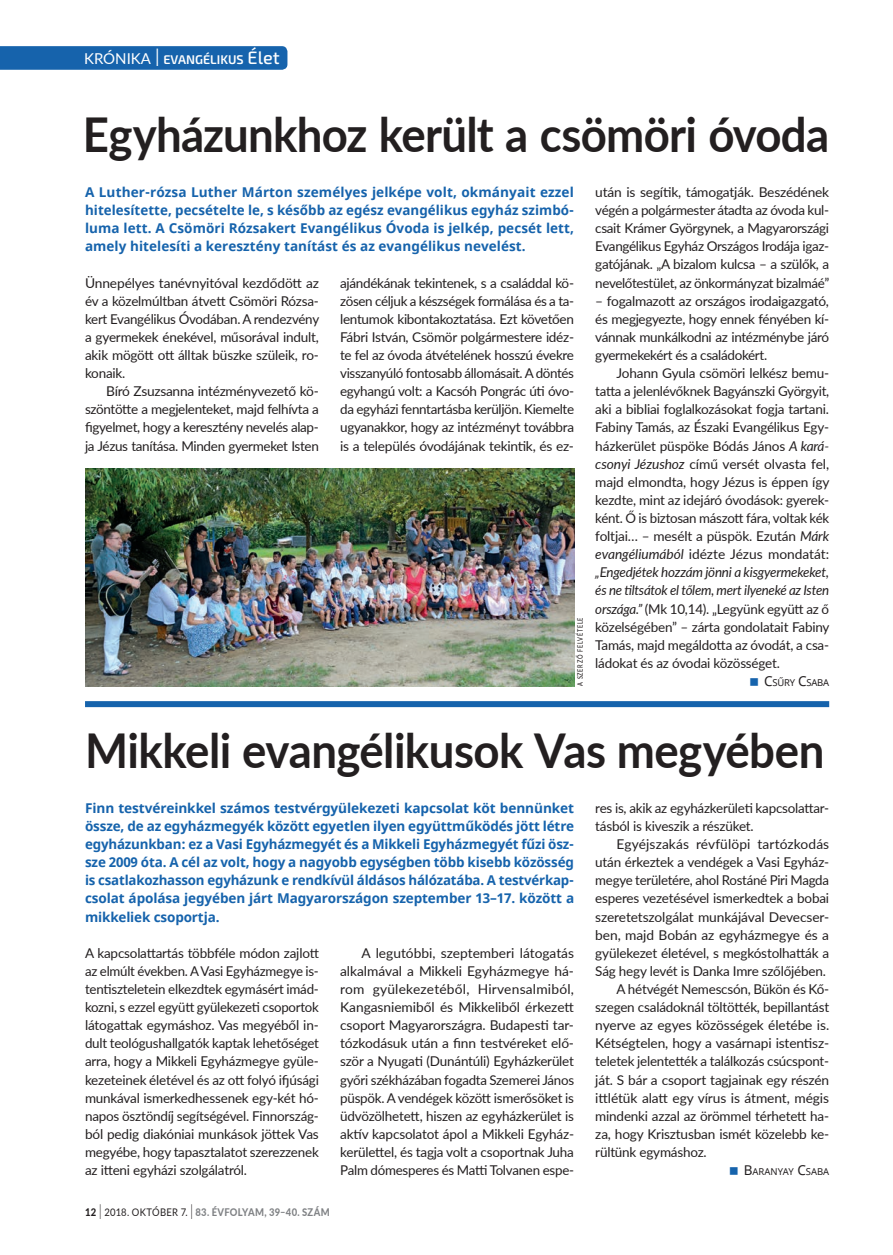
<style>
.page{position:relative;width:893px;height:1255px;background:#fff}
.page>*{position:absolute;margin:0;border:0;box-sizing:border-box;transform-origin:0 0}
.t1{font:700 48px "Lato";letter-spacing:-.015em;color:#231f20;scale:.95 1}
.t2{font:13.5px/18.1px "Lato";letter-spacing:-.015em;color:#231f20;text-align:justify}
.t3{font:700 13.5px/18.1px "Noto Sans";letter-spacing:-.005em;color:#1663ac;text-align:justify}
.t4{font:13.5px "Lato";letter-spacing:.01em;color:#231f20}
.t5{font:600 12.6px "Exo 2";color:#fff}
.t6{font:800 10.5px "Lato";letter-spacing:.03em;color:#808285;scale:.9 1}
.t7{font:9.45px "Noto Sans";color:#231f20}
.t8{font:9.45px "Noto Sans";letter-spacing:-.02em;color:#231f20}
.t9{font:500 7.5px "Lato";letter-spacing:.13em;color:#231f20;scale:.75 1}
.s1{font-family:"Lato";font-weight:400;font-size:15px}
.s2{font-weight:300;font-size:25.2px}
.s3{font-weight:500;font-size:18px}
.s4{font-style:italic}
.s5{font-size:13.5px}
.s6{color:#231f20}
.s7{font-weight:300;font-size:21px;color:#231f20}
.s8{font-weight:400;color:#231f20}
</style>
<div class="page">
<svg style="left:0;top:46px;width:287px;height:24px;background:#1965ad"></svg>
<img style="left:85px;top:468px;width:489px;height:218px">
<div style="left:85px;top:701px;width:744px;height:6px;background:#1663ac"></div>
<p class="t5" style="left:84px;top:52px;width:197px"><span class="s1">KRÓNIKA</span> <span class="s2">I</span> EVANGÉLIKUS <span class="s3">Élet</span></p>
<h1 class="t1" style="left:83px;top:99px;width:787px">Egyházunkhoz került a csömöri óvoda</h1>
<p class="t3" style="left:85px;top:183px;width:490px">A Luther-rózsa Luther Márton személyes jelképe volt, okmányait ezzel hitelesítette, pecsételte le, s később az egész evangélikus egyház szimbó&shy;luma lett. A Csömöri Rózsakert Evangélikus Óvoda is jelkép, pecsét lett, amely hitelesíti a keresztény tanítást és az evangélikus nevelést.</p>
<p class="t2" style="left:595px;top:182px;width:235px">után is segítik, támogatják. Beszédének végén a polgármester átadta az óvoda kul&shy;csait Krámer Györgynek, a Magyarországi Evangélikus Egyház Országos Irodája igaz&shy;gatójának. „A bizalom kulcsa – a szülők, a nevelőtestület, az önkormányzat bizalmáé”</p>
<p class="t2" style="left:595px;top:291px;width:235px">– fogalmazott az országos irodaigazgató, és megjegyezte, hogy ennek fényében kí&shy;vánnak munkálkodni az intézménybe járó gyermekekért és a családokért.</p>
<p class="t2" style="left:595px;top:363px;width:236px;text-indent:21px">Johann Gyula csömöri lelkész bemu&shy;tatta a jelenlévőknek Bagyánszki Györgyit, aki a bibliai foglalkozásokat fogja tartani.<br>Fabiny Tamás, az Északi Evangélikus Egy&shy;házkerület püspöke Bódás János <span class="s4">A kará&shy;csonyi Jézushoz</span> című versét olvasta fel, majd elmondta, hogy Jézus is éppen így kezdte, mint az idejáró óvodások: gyerek&shy;ként. Ő is biztosan mászott fára, voltak kék foltjai… – mesélt a püspök. Ezután <span class="s4">Márk evangéliumából</span> idézte Jézus mondatát: <span class="s4">„Engedjétek hozzám jönni a kisgyermekeket, és ne tiltsátok el tőlem, mert ilyeneké az Isten országa.”</span> (Mk 10,14). „Legyünk együtt az ő közelségében” – zárta gondolatait Fabiny Tamás, majd megáldotta az óvodát, a csa&shy;ládokat és az óvodai közösséget.</p>
<p class="t8" style="left:764px;top:676px;width:67px"><span class="s5">C</span>SŰRY <span class="s5">C</span>SABA</p>
<p class="t2" style="left:85px;top:273px;width:236px">Ünnepélyes tanévnyitóval kezdődött az év a közelmúltban átvett Csömöri Rózsa&shy;kert Evangélikus Óvodában. A rendezvény a gyermekek énekével, műsorával indult, akik mögött ott álltak büszke szüleik, ro&shy;konaik.</p>
<p class="t2" style="left:85px;top:381px;width:235px;text-indent:21px">Bíró Zsuzsanna intézményvezető kö&shy;szöntötte a megjelenteket, majd felhívta a figyelmet, hogy a keresztény nevelés alap&shy;ja Jézus tanítása. Minden gyermeket Isten</p>
<p class="t2" style="left:340px;top:273px;width:235px">ajándékának tekintenek, s a családdal kö&shy;zösen céljuk a készségek formálása és a ta&shy;lentumok kibontakoztatása. Ezt követően Fábri István, Csömör polgármestere idéz&shy;te fel az óvoda átvételének hosszú évekre visszanyúló fontosabb állomásait. A döntés egyhangú volt: a Kacsóh Pongrác úti óvo&shy;da egyházi fenntartásba kerüljön. Kiemelte ugyanakkor, hogy az intézményt továbbra is a település óvodájának tekintik, és ez-</p>
<p class="t9" style="left:575px;top:686px;width:93px;rotate:-90deg">A SZERZŐ FELVÉTELE</p>
<h1 class="t1" style="left:85px;top:714px;width:780px">Mikkeli evangélikusok Vas megyében</h1>
<p class="t3" style="left:85px;top:799px;width:491px">Finn testvéreinkkel számos testvérgyülekezeti kapcsolat köt bennünket össze, de az egyházmegyék között egyetlen ilyen együttműködés jött létre egyházunkban: ez a Vasi Egyházmegyét és a Mikkeli Egyházmegyét fűzi ös - sze 2009 óta. A cél az volt, hogy a nagyobb egységben több kisebb közösség is csatlakozhasson egyházunk e rendkívül áldásos hálózatába. A testvérkap&shy;csolat ápolása jegyében járt Magyarországon szeptember 13–17. között a mikkeliek csoportja.</p>
<p class="t2" style="left:85px;top:943px;width:235px">A kapcsolattartás többféle módon zajlott az elmúlt években. A Vasi Egyházmegye is&shy;tentiszteletein elkezdtek egymásért imád&shy;kozni, s ezzel együtt gyülekezeti csoportok látogattak egymáshoz. Vas megyéből in&shy;dult teológushallgatók kaptak lehetőséget arra, hogy a Mikkeli Egyházmegye gyüle&shy;kezeteinek életével és az ott folyó ifjúsági munkával ismerkedhessenek egy-két hó&shy;napos ösztöndíj segítségével. Finnország&shy;ból pedig diakóniai munkások jöttek Vas megyébe, hogy tapasztalatot szerezzenek az itteni egyházi szolgálatról.</p>
<p class="t2" style="left:340px;top:943px;width:235px;text-indent:21px">A legutóbbi, szeptemberi látogatás alkalmával a Mikkeli Egyházmegye há&shy;rom gyülekezetéből, Hirvensalmiból, Kangasniemiből és Mikkeliből érkezett csoport Magyarországra. Budapesti tar&shy;tózkodásuk után a finn testvéreket elő&shy;ször a Nyugati (Dunántúli) Egyházkerület győri székházában fogadta Szemerei János püspök. A vendégek között ismerősöket is üdvözölhetett, hiszen az egyházkerület is aktív kapcsolatot ápol a Mikkeli Egyház&shy;kerülettel, és tagja volt a csoportnak Juha Palm dómesperes és Matti Tolvanen espe-</p>
<p class="t6" style="left:85px;top:1203px;width:273px"><span class="s6">12</span> <span class="s7">I</span> <span class="s8">2018. OKTÓBER 7.</span> <span class="s7">I</span> 83. ÉVFOLYAM, 39–40. SZÁM</p>
<p class="t2" style="left:595px;top:798px;width:235px">res is, akik az egyházkerületi kapcsolattar&shy;tásból is kiveszik a részüket.</p>
<p class="t4" style="left:617px;top:834px;width:214px">Egyéjszakás révfülöpi tartózkodás</p>
<p class="t2" style="left:595px;top:852px;width:235px">után érkeztek a vendégek a Vasi Egyház-</p>
<p class="t2" style="left:595px;top:870px;width:235px">megye területére, ahol Rostáné Piri Magda</p>
<p class="t2" style="left:595px;top:888px;width:235px">esperes vezetésével ismerkedtek a bobai</p>
<p class="t2" style="left:595px;top:906px;width:235px">szeretetszolgálat munkájával Devecser-</p>
<p class="t2" style="left:595px;top:925px;width:235px">ben, majd Bobán az egyházmegye és a</p>
<p class="t2" style="left:595px;top:943px;width:235px">gyülekezet életével, s megkóstolhatták a</p>
<p class="t2" style="left:595px;top:961px;width:232px">Ság hegy levét is Danka Imre szőlőjében.</p>
<p class="t2" style="left:617px;top:979px;width:214px">A hétvégét Nemescsón, Bükön és Kő-</p>
<p class="t2" style="left:595px;top:997px;width:235px">szegen családoknál töltötték, bepillantást</p>
<p class="t2" style="left:595px;top:1015px;width:235px">nyerve az egyes közösségek életébe is.</p>
<p class="t2" style="left:595px;top:1033px;width:235px">Kétségtelen, hogy a vasárnapi istentisz-</p>
<p class="t2" style="left:595px;top:1051px;width:235px">teletek jelentették a találkozás csúcspont-</p>
<p class="t2" style="left:595px;top:1069px;width:235px">ját. S bár a csoport tagjainak egy részén</p>
<p class="t2" style="left:595px;top:1088px;width:235px">ittlétük alatt egy vírus is átment, mégis</p>
<p class="t2" style="left:595px;top:1106px;width:235px">mindenki azzal az örömmel térhetett ha-</p>
<p class="t2" style="left:595px;top:1124px;width:235px">za, hogy Krisztusban ismét közelebb ke-</p>
<p class="t2" style="left:595px;top:1142px;width:113px">rültünk egymáshoz.</p>
<p class="t7" style="left:744px;top:1165px;width:87px"><span class="s5">B</span>ARANYAY <span class="s5">C</span>SABA</p>
</div>
